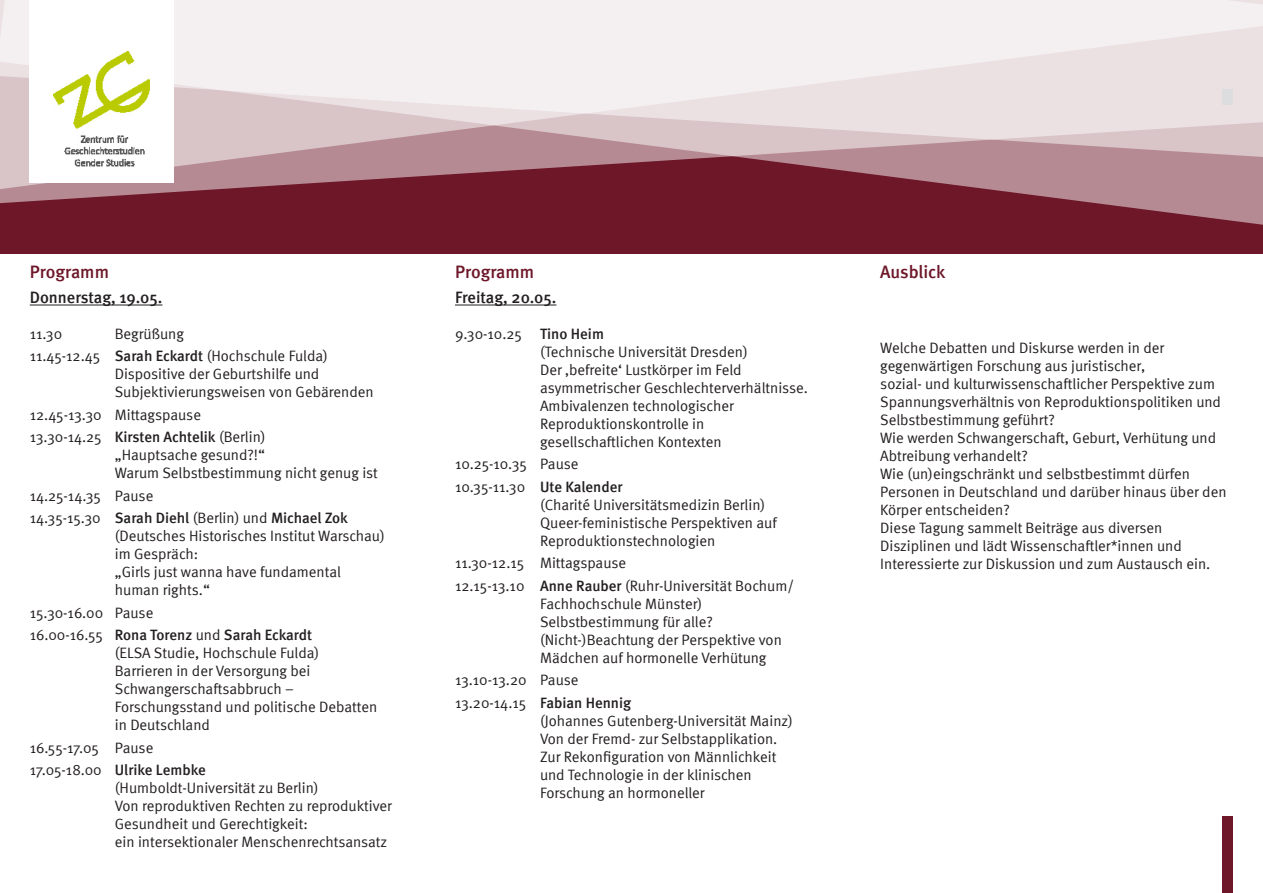
<style>
.page{position:relative;width:1263px;height:893px;background:#fff}
.page>*{position:absolute;margin:0;border:0;box-sizing:border-box;transform-origin:0 0}
.t1{font:500 18px "Meta";color:#6d1729}
.t2{font:500 16.5px "Meta";color:#231f20}
.t3{font:15px/18px "Meta Normal";color:#231f20}
.t4{font:500 15px "Meta";color:#231f20}
.s1{font-family:"Meta";font-weight:500}
.s2{font-family:"Meta Normal";font-weight:400}
</style>
<div class="page">
<div style="left:0;top:217px;width:1263px;height:36px;background:#6d1729"></div>
<svg style="left:0;top:176px;width:1263px;height:41px;fill:#6d1729"></svg>
<svg style="left:0;top:0;width:1263px;height:176px"></svg>
<div style="left:30px;top:0;width:144px;height:123px;background:#fff"></div>
<img style="left:30px;top:51px;width:144px;height:132px">
<div style="left:1222px;top:816px;width:11px;height:77px;background:#6d1729"></div>
<div style="left:1222px;top:89px;width:11px;height:16px;background:#dcdddf"></div>
<hr style="left:30px;top:305px;width:132px;height:1px;background:#231f20">
<hr style="left:455px;top:305px;width:101px;height:1px;background:#231f20">
<p class="t1" style="left:30px;top:262px;width:81px">Programm</p>
<p class="t2" style="left:30px;top:288px;width:134px">Donnerstag, 19.05.</p>
<p class="t3" style="left:30px;top:324px;width:34px">11.30</p>
<p class="t3" style="left:115px;top:324px;width:71px">Begrüßung</p>
<p class="t3" style="left:115px;top:347px;width:260px;text-indent:-85px">11.45-12.45 <span class="s1">Sarah Eckardt</span> (Hochschule Fulda)<br>Dispositive der Geburtshilfe und<br>Subjektivierungsweisen von Gebärenden</p>
<p class="t3" style="left:30px;top:405px;width:173px">12.45-13.30 Mittagspause</p>
<p class="t3" style="left:30px;top:428px;width:237px">13.30-14.25 <span class="s1">Kirsten Achtelik</span> (Berlin)</p>
<p class="t3" style="left:115px;top:446px;width:152px">„Hauptsache gesund?!“</p>
<p class="t3" style="left:115px;top:464px;width:265px">Warum Selbstbestimmung nicht genug ist</p>
<p class="t3" style="left:30px;top:486px;width:125px">14.25-14.35 Pause</p>
<p class="t3" style="left:30px;top:509px;width:320px">14.35-15.30 <span class="s1">Sarah Diehl</span> (Berlin) und <span class="s1">Michael Zok</span></p>
<p class="t3" style="left:115px;top:527px;width:272px">(Deutsches Historisches Institut Warschau) im Gespräch:</p>
<p class="t3" style="left:115px;top:563px;width:228px">„Girls just wanna have fundamental</p>
<p class="t3" style="left:115px;top:581px;width:97px">human rights.“</p>
<p class="t3" style="left:30px;top:603px;width:125px">15.30-16.00 Pause</p>
<p class="t3" style="left:115px;top:626px;width:206px;text-indent:-85px">16.00-16.55 <span class="s1">Rona Torenz</span> und <span class="s1">Sarah Eckardt </span>(ELSA Studie, Hochschule Fulda)</p>
<p class="t3" style="left:115px;top:662px;width:197px">Barrieren in der Versorgung bei</p>
<p class="t3" style="left:115px;top:680px;width:181px">Schwangerschaftsabbruch –</p>
<p class="t3" style="left:115px;top:698px;width:264px">Forschungsstand und politische Debatten in Deutschland</p>
<p class="t3" style="left:30px;top:738px;width:125px">16.55-17.05 Pause</p>
<p class="t4" style="left:30px;top:761px;width:178px"><span class="s2">17.05-18.00</span> Ulrike Lembke</p>
<p class="t3" style="left:115px;top:779px;width:279px">(Humboldt-Universität zu Berlin)<br>Von reproduktiven Rechten zu reproduktiver<br>Gesundheit und Gerechtigkeit:</p>
<p class="t3" style="left:115px;top:833px;width:274px">ein intersektionaler Menschenrechtsansatz</p>
<p class="t1" style="left:455px;top:262px;width:81px">Programm</p>
<p class="t2" style="left:455px;top:288px;width:103px">Freitag, 20.05.</p>
<p class="t3" style="left:455px;top:324px;width:150px">9.30-10.25 <span class="s1">Tino Heim</span></p>
<p class="t3" style="left:540px;top:342px;width:209px">(Technische Universität Dresden)</p>
<p class="t3" style="left:540px;top:360px;width:203px">Der ‚befreite‘ Lustkörper im Feld</p>
<p class="t3" style="left:540px;top:378px;width:269px">asymmetrischer Geschlechterverhältnisse.<br>Ambivalenzen technologischer</p>
<p class="t3" style="left:540px;top:414px;width:166px">Reproduktionskontrolle in</p>
<p class="t3" style="left:540px;top:432px;width:183px">gesellschaftlichen Kontexten</p>
<p class="t3" style="left:455px;top:455px;width:125px">10.25-10.35 Pause</p>
<p class="t3" style="left:455px;top:477px;width:169px">10.35-11.30 <span class="s1">Ute Kalender</span></p>
<p class="t3" style="left:540px;top:495px;width:227px">(Charité Universitätsmedizin Berlin)</p>
<p class="t3" style="left:540px;top:513px;width:238px">Queer-feministische Perspektiven auf</p>
<p class="t3" style="left:540px;top:531px;width:177px">Reproduktionstechnologien</p>
<p class="t3" style="left:455px;top:554px;width:173px">11.30-12.15 Mittagspause</p>
<p class="t3" style="left:455px;top:576px;width:341px">12.15-13.10 <span class="s1">Anne Rauber</span> (Ruhr-Universität Bochum/</p>
<p class="t3" style="left:540px;top:594px;width:164px">Fachhochschule Münster)</p>
<p class="t3" style="left:540px;top:612px;width:174px">Selbstbestimmung für alle?</p>
<p class="t3" style="left:540px;top:630px;width:243px">(Nicht-)Beachtung der Perspektive von</p>
<p class="t3" style="left:540px;top:648px;width:228px">Mädchen auf hormonelle Verhütung</p>
<p class="t3" style="left:455px;top:671px;width:125px">13.10-13.20 Pause</p>
<p class="t4" style="left:455px;top:694px;width:178px"><span class="s2">13.20-14.15</span> Fabian Hennig</p>
<p class="t3" style="left:540px;top:711px;width:254px">(Johannes Gutenberg-Universität Mainz)<br>Von der Fremd- zur Selbstapplikation.</p>
<p class="t3" style="left:540px;top:747px;width:238px">Zur Rekonfiguration von Männlichkeit</p>
<p class="t3" style="left:540px;top:765px;width:213px">und Technologie in der klinischen</p>
<p class="t3" style="left:540px;top:783px;width:166px">Forschung an hormoneller</p>
<p class="t1" style="left:880px;top:262px;width:66px">Ausblick</p>
<p class="t3" style="left:880px;top:339px;width:285px">Welche Debatten und Diskurse werden in der</p>
<p class="t3" style="left:880px;top:357px;width:266px">gegenwärtigen Forschung aus juristischer,</p>
<p class="t3" style="left:880px;top:375px;width:342px">sozial- und kulturwissenschaftlicher Perspektive zum<br>Spannungsverhältnis von Reproduktionspolitiken und<br>Selbstbestimmung geführt?</p>
<p class="t3" style="left:880px;top:429px;width:337px">Wie werden Schwangerschaft, Geburt, Verhütung und<br>Abtreibung verhandelt?</p>
<p class="t3" style="left:880px;top:465px;width:311px">Wie (un)eingschränkt und selbstbestimmt dürfen</p>
<p class="t3" style="left:880px;top:483px;width:348px">Personen in Deutschland und darüber hinaus über den<br>Körper entscheiden?</p>
<p class="t3" style="left:880px;top:519px;width:284px">Diese Tagung sammelt Beiträge aus diversen</p>
<p class="t3" style="left:880px;top:537px;width:303px">Disziplinen und lädt Wissenschaftler*innen und</p>
<p class="t3" style="left:880px;top:555px;width:332px">Interessierte zur Diskussion und zum Austausch ein.</p>
</div>
